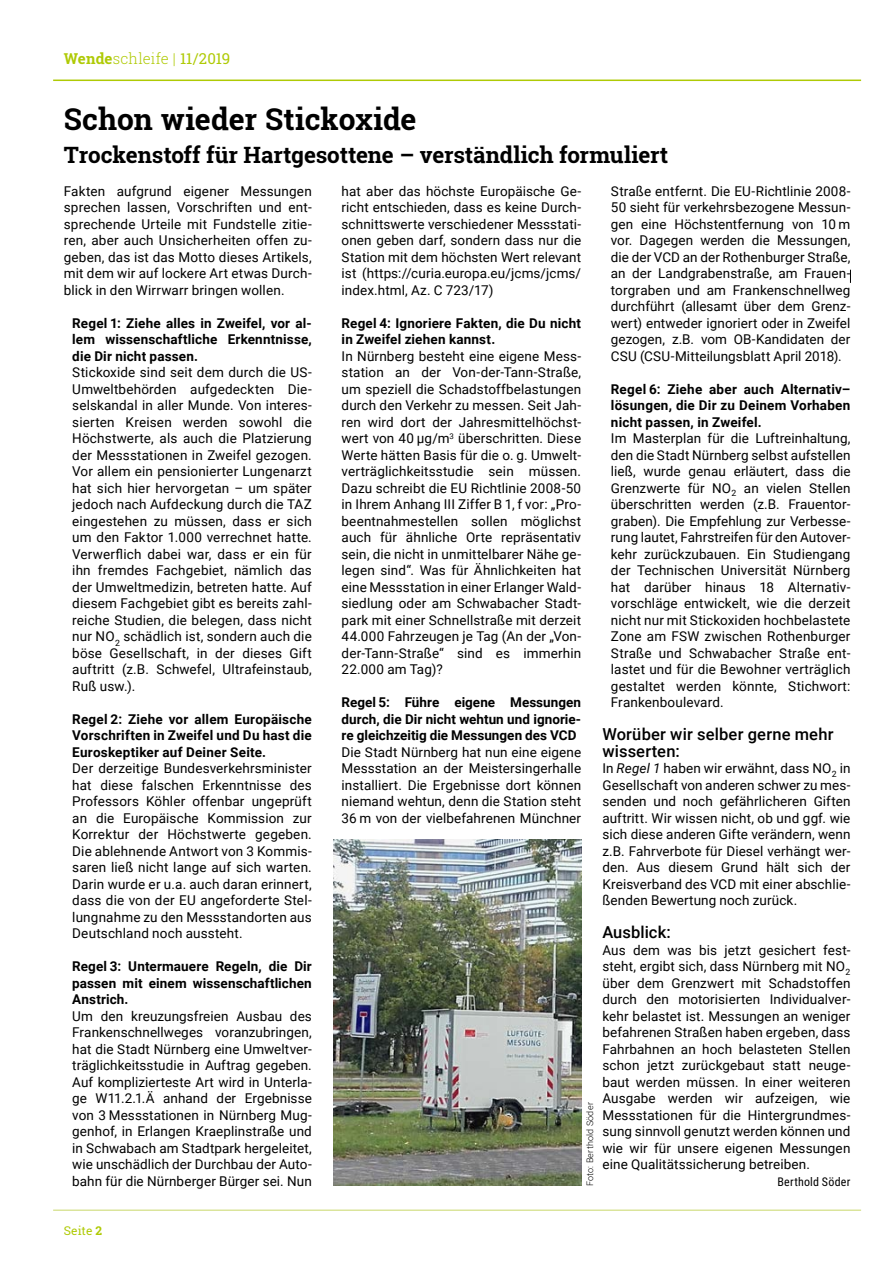
<style>
.page{position:relative;width:893px;height:1263px;background:#fff}
.page>*{position:absolute;margin:0;border:0;box-sizing:border-box;transform-origin:0 0}
.t1{font:700 30px "Roboto Slab";color:#000}
.t2{font:700 22.5px "Roboto Slab";letter-spacing:-.005em;color:#000}
.t3{font:500 16.5px/16.5px "Roboto";letter-spacing:.01em;color:#000}
.t4{font:300 15px "Roboto Slab";letter-spacing:.01em;color:#afca05}
.t5{font:13.5px/16.5px "Roboto";letter-spacing:.01em;color:#000;text-align:justify}
.t6{font:700 13.5px/16.5px "Roboto";letter-spacing:.01em;color:#000;text-align:justify}
.t7{font:12px "Roboto Condensed";letter-spacing:.02em;color:#000}
.t8{font:12px "Roboto Slab";color:#afca05}
.t9{font:300 9px "Roboto";letter-spacing:.025em;color:#000}
.s1{font-weight:700}
.s2{font-weight:400}
.s3{font-style:italic}
</style>
<div class="page">
<hr style="left:53px;top:1209px;width:808px;height:2px;background:#dae49b">
<hr style="left:53px;top:80px;width:808px;height:1px;background:#afca05">
<svg style="left:850px;top:270px;width:1px;height:13px"></svg>
<img style="left:333px;top:839px;width:248px;height:347px">
<p class="t4" style="left:64px;top:48px;width:168px"><span class="s1">Wende</span>schleife | <span class="s2">11/2019</span></p>
<h1 class="t1" style="left:64px;top:98px;width:354px">Schon wieder Stickoxide</h1>
<h2 class="t2" style="left:64px;top:139px;width:606px">Trockenstoff für Hartgesottene – verständlich formuliert</h2>
<p class="t5" style="left:64px;top:182px;width:250px">Fakten aufgrund eigener Messungen sprechen lassen, Vorschriften und ent&shy;sprechende Urteile mit Fundstelle zitie&shy;ren, aber auch Unsicherheiten offen zu&shy;geben, das ist das Motto dieses Artikels, mit dem wir auf lockere Art etwas Durch&shy;blick in den Wirrwarr bringen wollen.</p>
<p class="t6" style="left:72px;top:314px;width:241px">Regel 1: Ziehe alles in Zweifel, vor al&shy;lem wissenschaftliche Erkenntnisse, die Dir nicht passen.</p>
<p class="t5" style="left:72px;top:364px;width:241px">Stickoxide sind seit dem durch die US-Umweltbehörden aufgedeckten Die&shy;selskandal in aller Munde. Von interes&shy;sierten Kreisen werden sowohl die Höchstwerte, als auch die Platzierung der Messstationen in Zweifel gezogen.<br>Vor allem ein pensionierter Lungenarzt hat sich hier hervorgetan – um später jedoch nach Aufdeckung durch die TAZ eingestehen zu müssen, dass er sich um den Faktor 1.000 verrechnet hatte.<br>Verwerflich dabei war, dass er ein für ihn fremdes Fachgebiet, nämlich das der Umweltmedizin, betreten hatte. Auf diesem Fachgebiet gibt es bereits zahl&shy;reiche Studien, die belegen, dass nicht nur NO<sub>2</sub> schädlich ist, sondern auch die böse Gesellschaft, in der dieses Gift auftritt (z.B. Schwefel, Ultrafeinstaub, Ruß usw.).</p>
<p class="t6" style="left:72px;top:710px;width:241px">Regel 2: Ziehe vor allem Europäische Vorschriften in Zweifel und Du hast die Euroskeptiker auf Deiner Seite.</p>
<p class="t5" style="left:72px;top:760px;width:241px">Der derzeitige Bundesverkehrsminister hat diese falschen Erkenntnisse des Professors Köhler offenbar ungeprüft an die Europäische Kommission zur Korrektur der Höchstwerte gegeben.<br>Die ablehnende Antwort von 3 Kommis&shy;saren ließ nicht lange auf sich warten.<br>Darin wurde er u.a. auch daran erinnert, dass die von der EU angeforderte Stel&shy;lungnahme zu den Messstandorten aus Deutschland noch aussteht.</p>
<p class="t6" style="left:72px;top:958px;width:241px">Regel 3: Untermauere Regeln, die Dir passen mit einem wissenschaftlichen Anstrich.</p>
<p class="t5" style="left:72px;top:1007px;width:241px">Um den kreuzungsfreien Ausbau des Frankenschnellweges voranzubringen, hat die Stadt Nürnberg eine Umweltver&shy;träglichkeitsstudie in Auftrag gegeben.<br>Auf komplizierteste Art wird in Unterla&shy;ge W11.2.1.Ä anhand der Ergebnisse von 3 Messstationen in Nürnberg Mug&shy;genhof, in Erlangen Kraeplinstraße und in Schwabach am Stadtpark hergeleitet, wie unschädlich der Durchbau der Auto&shy;bahn für die Nürnberger Bürger sei. Nun</p>
<p class="t8" style="left:64px;top:1223px;width:40px">Seite <span class="s1">2</span></p>
<p class="t5" style="left:342px;top:182px;width:241px">hat aber das höchste Europäische Ge&shy;richt entschieden, dass es keine Durch&shy;schnittswerte verschiedener Messstati&shy;onen geben darf, sondern dass nur die Station mit dem höchsten Wert relevant ist (https://curia.europa.eu/jcms/jcms/ index.html, Az. C 723/17)</p>
<p class="t6" style="left:342px;top:314px;width:241px">Regel 4: Ignoriere Fakten, die Du nicht in Zweifel ziehen kannst.</p>
<p class="t5" style="left:342px;top:347px;width:241px">In Nürnberg besteht eine eigene Mess&shy;station an der Von-der-Tann-Straße, um speziell die Schadstoffbelastungen durch den Verkehr zu messen. Seit Jah&shy;ren wird dort der Jahresmittelhöchst&shy;wert von 40 µg/m<sup>3</sup> überschritten. Diese Werte hätten Basis für die o. g. Umwelt&shy;verträglichkeitsstudie sein müssen.<br>Dazu schreibt die EU Richtlinie 2008-50 in Ihrem Anhang III Ziffer B 1, f vor: „Pro&shy;beentnahmestellen sollen möglichst auch für ähnliche Orte repräsentativ sein, die nicht in unmittelbarer Nähe ge&shy;legen sind“. Was für Ähnlichkeiten hat eine Messstation in einer Erlanger Wald&shy;siedlung oder am Schwabacher Stadt&shy;park mit einer Schnellstraße mit derzeit 44.000 Fahrzeugen je Tag (An der „Von&shy;der-Tann-Straße“ sind es immerhin 22.000 am Tag)?</p>
<p class="t6" style="left:342px;top:694px;width:241px">Regel 5: Führe eigene Messungen durch, die Dir nicht wehtun und ignorie&shy;re gleichzeitig die Messungen des VCD</p>
<p class="t5" style="left:342px;top:743px;width:241px">Die Stadt Nürnberg hat nun eine eigene Messstation an der Meistersingerhalle installiert. Die Ergebnisse dort können niemand wehtun, denn die Station steht 36 m von der vielbefahrenen Münchner</p>
<p class="t9" style="left:583px;top:1186px;width:85px;rotate:-90deg">Foto: Berthold Söder</p>
<p class="t5" style="left:611px;top:182px;width:241px">Straße entfernt. Die EU-Richtlinie 2008- 50 sieht für verkehrsbezogene Messun&shy;gen eine Höchstentfernung von 10 m vor. Dagegen werden die Messungen, die der VCD an der Rothenburger Straße, an der Landgrabenstraße, am Frauen&shy;torgraben und am Frankenschnellweg durchführt (allesamt über dem Grenz&shy;wert) entweder ignoriert oder in Zweifel gezogen, z.B. vom OB-Kandidaten der CSU (CSU-Mitteilungsblatt April 2018).</p>
<p class="t6" style="left:611px;top:380px;width:241px">Regel 6: Ziehe aber auch Alternativ– lösungen, die Dir zu Deinem Vorhaben nicht passen, in Zweifel.</p>
<p class="t5" style="left:611px;top:430px;width:241px">Im Masterplan für die Luftreinhaltung, den die Stadt Nürnberg selbst aufstellen ließ, wurde genau erläutert, dass die Grenzwerte für NO<sub>2</sub> an vielen Stellen überschritten werden (z.B. Frauentor&shy;graben). Die Empfehlung zur Verbesse&shy;rung lautet, Fahrstreifen für den Autover&shy;kehr zurückzubauen. Ein Studiengang der Technischen Universität Nürnberg hat darüber hinaus 18 Alternativ&shy;vorschläge entwickelt, wie die derzeit nicht nur mit Stickoxiden hochbelastete Zone am FSW zwischen Rothenburger Straße und Schwabacher Straße ent&shy;lastet und für die Bewohner verträglich gestaltet werden könnte, Stichwort:<br>Frankenboulevard.</p>
<p class="t3" style="left:602px;top:726px;width:233px">Worüber wir selber gerne mehr wisserten:</p>
<p class="t5" style="left:602px;top:760px;width:250px">In <span class="s3">Regel 1</span> haben wir erwähnt, dass NO<sub>2</sub> in Gesellschaft von anderen schwer zu mes&shy;senden und noch gefährlicheren Giften auftritt. Wir wissen nicht, ob und ggf. wie sich diese anderen Gifte verändern, wenn z.B. Fahrverbote für Diesel verhängt wer&shy;den. Aus diesem Grund hält sich der Kreisverband des VCD mit einer abschlie&shy;ßenden Bewertung noch zurück.</p>
<p class="t3" style="left:602px;top:924px;width:70px">Ausblick:</p>
<p class="t5" style="left:602px;top:941px;width:250px">Aus dem was bis jetzt gesichert fest&shy;steht, ergibt sich, dass Nürnberg mit NO<sub>2 </sub>über dem Grenzwert mit Schadstoffen durch den motorisierten Individualver&shy;kehr belastet ist. Messungen an weniger befahrenen Straßen haben ergeben, dass Fahrbahnen an hoch belasteten Stellen schon jetzt zurückgebaut statt neuge&shy;baut werden müssen. In einer weiteren Ausgabe werden wir aufzeigen, wie Messstationen für die Hintergrundmes&shy;sung sinnvoll genutzt werden können und wie wir für unsere eigenen Messungen eine Qualitätssicherung betreiben.</p>
<p class="t7" style="left:777px;top:1173px;width:74px">Berthold Söder</p>
</div>
